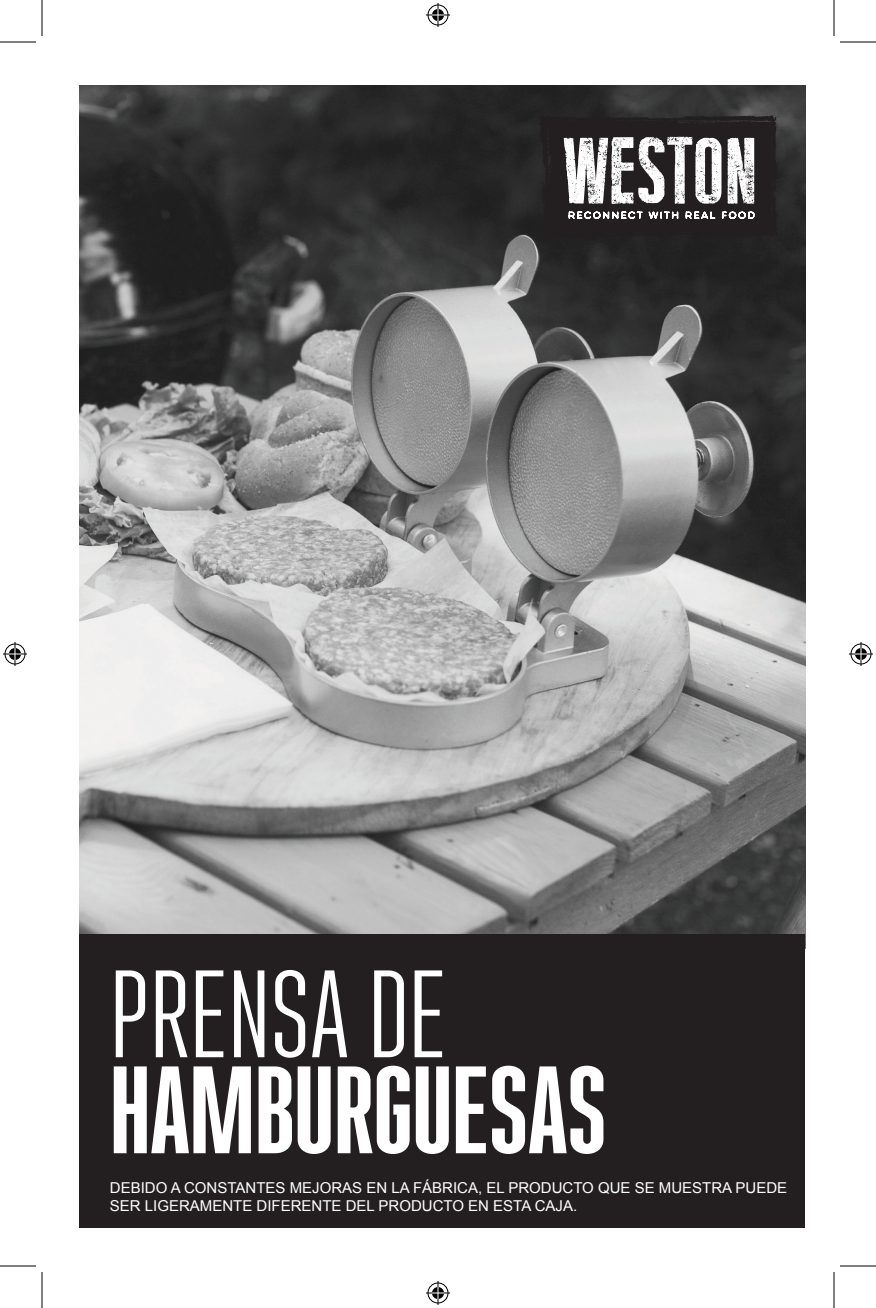
<style>
.page{position:relative;width:876px;height:1308px;background:#fff}
.page>*{position:absolute;margin:0;border:0;box-sizing:border-box;transform-origin:0 0}
.t1{font:700 124px "Ristretto Pro";color:#fff}
.t2{font:124px "Ristretto Pro";color:#fff}
.t3{font:15px/18px "Arial";color:#fff}
</style>
<div class="page">
<img style="left:79px;top:86px;width:726px;height:848px">
<div style="left:79px;top:934px;width:726px;height:293px;background:#231f20"></div>
<svg style="left:539px;top:114px;width:240px;height:126px"></svg>
<hr style="left:0;top:42px;width:36px;height:1px;background:#000">
<hr style="left:840px;top:42px;width:36px;height:1px;background:#000">
<hr style="left:0;top:1266px;width:36px;height:1px;background:#000">
<hr style="left:840px;top:1266px;width:36px;height:1px;background:#000">
<hr style="left:42px;top:0;width:1px;height:36px;background:#000">
<hr style="left:42px;top:1272px;width:1px;height:36px;background:#000">
<hr style="left:834px;top:0;width:1px;height:36px;background:#000">
<hr style="left:834px;top:1272px;width:1px;height:36px;background:#000">
<svg style="left:426px;top:3px;width:24px;height:24px"></svg>
<svg style="left:426px;top:1281px;width:24px;height:24px"></svg>
<svg style="left:3px;top:642px;width:24px;height:24px"></svg>
<svg style="left:849px;top:642px;width:24px;height:24px"></svg>
<p class="t2" style="left:110px;top:944px;width:339px">PRENSA DE</p>
<p class="t1" style="left:110px;top:1038px;width:498px">HAMBURGUESAS</p>
<p class="t3" style="left:110px;top:1179px;width:679px">DEBIDO A CONSTANTES MEJORAS EN LA FÁBRICA, EL PRODUCTO QUE SE MUESTRA PUEDE<br>SER LIGERAMENTE DIFERENTE DEL PRODUCTO EN ESTA CAJA.</p>
</div>
